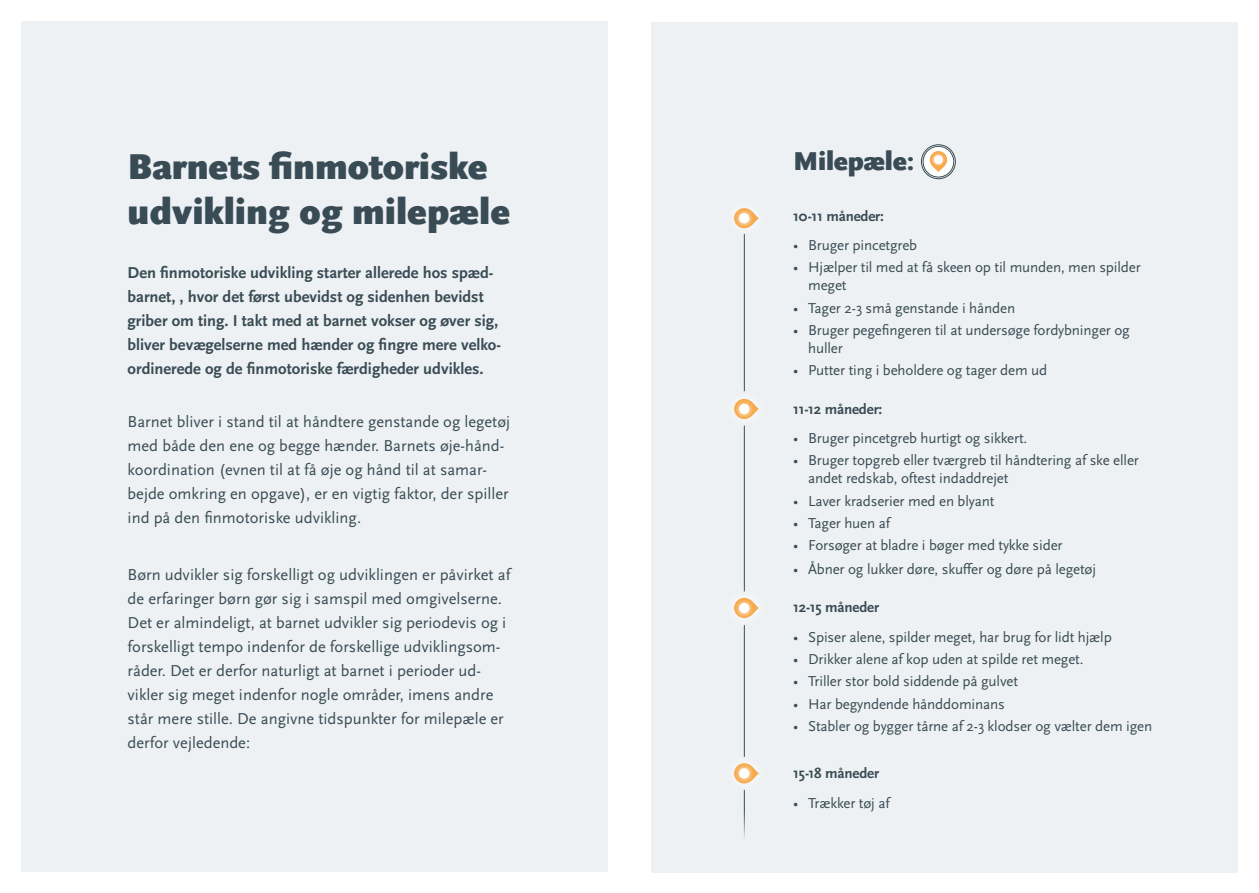
<style>
.page{position:relative;width:1259px;height:893px;background:#fff}
.page>*{position:absolute;margin:0;border:0;box-sizing:border-box;transform-origin:0 0}
.Brødtekst{font:900 37.5px/45px "Scala Sans OT";color:#394c55}
.Brødtekst-2{font:900 27px "Scala Sans OT";letter-spacing:-.01em;color:#394c55}
.Brødtekst-3{font:16.5px/24px "Scala Sans OT";color:#394c55}
.Brødtekst-4{font:700 16.5px/24px "Scala Sans OT";color:#394c55}
.Brødtekst-5{font:15px/18px "Scala Sans OT";letter-spacing:-.01em;color:#394c55}
.Brødtekst-6{font:700 15px "Scala Sans OT";letter-spacing:-.01em;color:#394c55}
</style>
<div class="page">
<div style="left:651px;top:22px;width:586px;height:851px;background:#eef1f3"></div>
<div style="left:21px;top:21px;width:587px;height:851px;background:#eef1f3"></div>
<hr style="left:744px;top:234px;width:1px;height:157px;background:#394c55">
<hr style="left:744px;top:426px;width:1px;height:165px;background:#394c55">
<hr style="left:744px;top:790px;width:1px;height:50px;background:#394c55">
<div style="left:724px;top:198px;width:44px;height:40px;background:#eef1f3"></div>
<svg style="left:734px;top:208px;width:25px;height:20px"></svg>
<svg style="left:734px;top:208px;width:20px;height:20px"></svg>
<div style="left:739px;top:213px;width:10px;height:10px;background:#fff;border-radius:50%"></div>
<div style="left:724px;top:389px;width:44px;height:40px;background:#eef1f3"></div>
<svg style="left:734px;top:399px;width:25px;height:20px"></svg>
<svg style="left:734px;top:399px;width:20px;height:20px"></svg>
<div style="left:739px;top:404px;width:10px;height:10px;background:#fff;border-radius:50%"></div>
<div style="left:724px;top:588px;width:44px;height:40px;background:#eef1f3"></div>
<svg style="left:734px;top:598px;width:25px;height:20px"></svg>
<svg style="left:734px;top:598px;width:20px;height:20px"></svg>
<div style="left:739px;top:603px;width:10px;height:10px;background:#fff;border-radius:50%"></div>
<div style="left:724px;top:753px;width:44px;height:41px;background:#eef1f3"></div>
<svg style="left:734px;top:763px;width:25px;height:20px"></svg>
<svg style="left:734px;top:763px;width:20px;height:20px"></svg>
<div style="left:739px;top:768px;width:10px;height:10px;background:#fff;border-radius:50%"></div>
<div style="left:921px;top:145px;width:34px;height:34px;border:1px solid #394c55;border-radius:50%"></div>
<div style="left:923px;top:146px;width:31px;height:31px;border:1px solid #394c55;border-radius:50%"></div>
<svg style="left:924px;top:145px;width:29px;height:32px"></svg>
<svg style="left:929px;top:151px;width:18px;height:21px"></svg>
<svg style="left:931px;top:153px;width:14px;height:14px"></svg>
<div style="left:934px;top:155px;width:8px;height:9px;background:#fff;border-radius:50%"></div>
<hr style="left:744px;top:625px;width:1px;height:132px;background:#394c55">
<p class="Brødtekst" style="left:128px;top:145px;width:384px">Barnets finmotoriske udvikling og milepæle</p>
<p class="Brødtekst-4" style="left:128px;top:261px;width:375px">Den finmotoriske udvikling starter allerede hos spæd&shy;barnet, , hvor det først ubevidst og sidenhen bevidst griber om ting. I takt med at barnet vokser og øver sig, bliver bevægelserne med hænder og fingre mere velko&shy;ordinerede og de finmotoriske færdigheder udvikles.</p>
<p class="Brødtekst-3" style="left:128px;top:410px;width:384px">Barnet bliver i stand til at håndtere genstande og legetøj med både den ene og begge hænder. Barnets øje-hånd&shy;koordination (evnen til at få øje og hånd til at samar&shy;bejde omkring en opgave), er en vigtig faktor, der spiller ind på den finmotoriske udvikling.</p>
<p class="Brødtekst-3" style="left:128px;top:563px;width:384px">Børn udvikler sig forskelligt og udviklingen er påvirket af de erfaringer børn gør sig i samspil med omgivelserne.<br>Det er almindeligt, at barnet udvikler sig periodevis og i forskelligt tempo indenfor de forskellige udviklingsom&shy;råder. Det er derfor naturligt at barnet i perioder ud&shy;vikler sig meget indenfor nogle områder, imens andre står mere stille. De angivne tidspunkter for milepæle er derfor vejledende:</p>
<p class="Brødtekst-2" style="left:793px;top:146px;width:122px">Milepæle:</p>
<p class="Brødtekst-6" style="left:793px;top:207px;width:92px">10-11 måneder:</p>
<p class="Brødtekst-5" style="left:793px;top:237px;width:125px">• Bruger pincetgreb</p>
<p class="Brødtekst-5" style="left:808px;top:259px;width:334px;text-indent:-15px">• Hjælper til med at få skeen op til munden, men spilder meget</p>
<p class="Brødtekst-5" style="left:793px;top:299px;width:223px">• Tager 2-3 små genstande i hånden</p>
<p class="Brødtekst-5" style="left:808px;top:321px;width:323px;text-indent:-15px">• Bruger pegefingeren til at undersøge fordybninger og huller</p>
<p class="Brødtekst-5" style="left:793px;top:362px;width:255px">• Putter ting i beholdere og tager dem ud</p>
<p class="Brødtekst-6" style="left:793px;top:400px;width:91px">11-12 måneder:</p>
<p class="Brødtekst-5" style="left:793px;top:430px;width:235px">• Bruger pincetgreb hurtigt og sikkert.</p>
<p class="Brødtekst-5" style="left:808px;top:452px;width:332px;text-indent:-15px">• Bruger topgreb eller tværgreb til håndtering af ske eller andet redskab, oftest indaddrejet</p>
<p class="Brødtekst-5" style="left:793px;top:492px;width:203px">• Laver kradserier med en blyant</p>
<p class="Brødtekst-5" style="left:793px;top:514px;width:98px">• Tager huen af</p>
<p class="Brødtekst-5" style="left:793px;top:537px;width:271px">• Forsøger at bladre i bøger med tykke sider</p>
<p class="Brødtekst-5" style="left:793px;top:560px;width:304px">• Åbner og lukker døre, skuffer og døre på legetøj</p>
<p class="Brødtekst-6" style="left:793px;top:599px;width:87px">12-15 måneder</p>
<p class="Brødtekst-5" style="left:793px;top:628px;width:320px">• Spiser alene, spilder meget, har brug for lidt hjælp</p>
<p class="Brødtekst-5" style="left:793px;top:651px;width:292px">• Drikker alene af kop uden at spilde ret meget.</p>
<p class="Brødtekst-5" style="left:793px;top:673px;width:226px">• Triller stor bold siddende på gulvet</p>
<p class="Brødtekst-5" style="left:793px;top:695px;width:213px">• Har begyndende hånddominans</p>
<p class="Brødtekst-5" style="left:793px;top:717px;width:360px">• Stabler og bygger tårne af 2-3 klodser og vælter dem igen</p>
<p class="Brødtekst-6" style="left:793px;top:765px;width:87px">15-18 måneder</p>
<p class="Brødtekst-5" style="left:793px;top:794px;width:98px">• Trækker tøj af</p>
</div>
